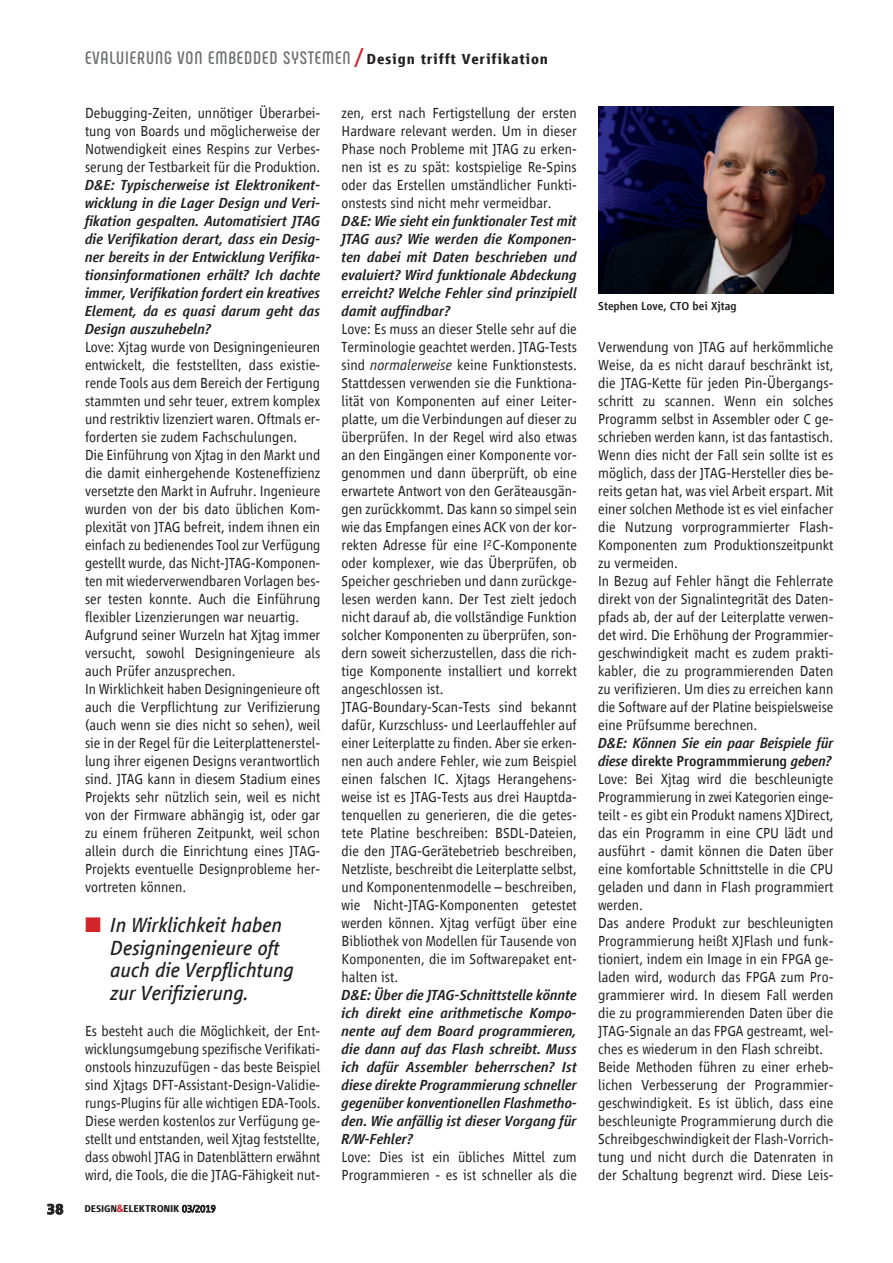
<style>
.page{position:relative;width:893px;height:1263px;background:#fff}
.page>*{position:absolute;margin:0;border:0;box-sizing:border-box;transform-origin:0 0}
.t1{font:italic 21px/22.5px "Vialog LT Com";color:#231f20}
.t_Rubrik{font:700 18px "Phenomena";letter-spacing:.05em;color:#6c6d70}
.i_Antwort{font:300 15px/18px "Vialog LT Com";color:#231f20;text-align:justify}
.i_Frage{font:italic 500 15px/18px "Vialog LT Com";color:#231f20;text-align:justify}
.i_Fliesstext_oE{font:300 15px/18px "Vialog LT Com";color:#231f20;text-align:justify}
.t2{font:700 15px "Vialog LT Com";color:#231f20}
.i_BU{font:500 12px "Vialog LT Com";color:#231f20}
.t3{font:700 10.35px "Vialog LT Com";color:#231f20}
.s1{font-size:27px;color:#d1232a}
.s2{font-family:"Vialog LT Com";font-size:15px;color:#231f20}
.s3{color:#d1232a}
.s4{font-size:10.05px}
.s5{font-family:"Arial";font-size:10.05px;color:#d1232a}
.s6{font-weight:300}
.s7{font-style:italic}
.s8{font-style:normal}
</style>
<div class="page">
<svg style="left:182px;top:1205px;width:33px;height:7px"></svg>
<svg style="left:47px;top:1204px;width:16px;height:10px"></svg>
<img style="left:598px;top:106px;width:235px;height:187px">
<p class="t_Rubrik" style="left:85px;top:47px;width:464px">EVALUIERUNG VON EMBEDDED SYSTEMEN <span class="s1">/</span> <span class="s2">Design trifft Verifikation</span></p>
<p class="i_Antwort" style="left:85px;top:104px;width:237px">Debugging-Zeiten, unnötiger Überarbei&shy;tung von Boards und möglicherweise der Notwendigkeit eines Respins zur Verbes&shy;serung der Testbarkeit für die Produktion.</p>
<p class="i_Frage" style="left:85px;top:176px;width:237px">D&amp;E: Typischerweise ist Elektronikent&shy;wicklung in die Lager Design und Veri&shy;fikation gespalten. Automatisiert JTAG die Verifikation derart, dass ein Desig&shy;ner bereits in der Entwicklung Verifika&shy;tionsinformationen erhält? Ich dachte immer, Verifikation fordert ein kreatives Element, da es quasi darum geht das Design auszuhebeln?</p>
<p class="i_Antwort" style="left:85px;top:338px;width:237px">Love: Xjtag wurde von Designingenieuren entwickelt, die feststellten, dass existie&shy;rende Tools aus dem Bereich der Fertigung stammten und sehr teuer, extrem komplex und restriktiv lizenziert waren. Oftmals er&shy;forderten sie zudem Fachschulungen.</p>
<p class="i_Antwort" style="left:85px;top:446px;width:237px">Die Einführung von Xjtag in den Markt und die damit einhergehende Kosteneffizienz versetzte den Markt in Aufruhr. Ingenieure wurden von der bis dato üblichen Kom&shy;plexität von JTAG befreit, indem ihnen ein einfach zu bedienendes Tool zur Verfügung gestellt wurde, das Nicht-JTAG-Komponen&shy;ten mit wiederverwendbaren Vorlagen bes&shy;ser testen konnte. Auch die Einführung flexibler Lizenzierungen war neuartig.</p>
<p class="i_Antwort" style="left:85px;top:626px;width:237px">Aufgrund seiner Wurzeln hat Xjtag immer versucht, sowohl Designingenieure als auch Prüfer anzusprechen.</p>
<p class="i_Antwort" style="left:85px;top:680px;width:237px">In Wirklichkeit haben Designingenieure oft auch die Verpflichtung zur Verifizierung (auch wenn sie dies nicht so sehen), weil sie in der Regel für die Leiterplattenerstel&shy;lung ihrer eigenen Designs verantwortlich sind. JTAG kann in diesem Stadium eines Projekts sehr nützlich sein, weil es nicht von der Firmware abhängig ist, oder gar zu einem früheren Zeitpunkt, weil schon allein durch die Einrichtung eines JTAG-Projekts eventuelle Designprobleme her&shy;vortreten können.</p>
<p class="t1" style="left:111px;top:914px;width:185px;text-indent:-26px"><span class="s3">■</span> In Wirklichkeit haben<br>Designingenieure oft auch die Verpflichtung zur Verifizierung.</p>
<p class="i_Fliesstext_oE" style="left:85px;top:1022px;width:237px">Es besteht auch die Möglichkeit, der Ent&shy;wicklungsumgebung spezifische Verifikati&shy;onstools hinzuzufügen - das beste Beispiel sind Xjtags DFT-Assistant-Design-Validie&shy;rungs-Plugins für alle wichtigen EDA-Tools.<br>Diese werden kostenlos zur Verfügung ge&shy;stellt und entstanden, weil Xjtag feststellte, dass obwohl JTAG in Datenblättern erwähnt wird, die Tools, die die JTAG-Fähigkeit nut-</p>
<p class="t2" style="left:47px;top:1201px;width:18px">38</p>
<p class="t3" style="left:84px;top:1203px;width:133px"><span class="s4">DESIGN</span><span class="s5">&amp;</span>ELEKTRONIK <span class="s6">03/2019</span></p>
<p class="i_Fliesstext_oE" style="left:342px;top:104px;width:237px">zen, erst nach Fertigstellung der ersten Hardware relevant werden. Um in dieser Phase noch Probleme mit JTAG zu erken&shy;nen ist es zu spät: kostspielige Re-Spins oder das Erstellen umständlicher Funkti&shy;onstests sind nicht mehr vermeidbar.</p>
<p class="i_Frage" style="left:342px;top:212px;width:237px">D&amp;E: Wie sieht ein funktionaler Test mit JTAG aus? Wie werden die Komponen&shy;ten dabei mit Daten beschrieben und evaluiert? Wird funktionale Abdeckung erreicht? Welche Fehler sind prinzipiell damit auffindbar?</p>
<p class="i_Antwort" style="left:342px;top:320px;width:237px">Love: Es muss an dieser Stelle sehr auf die Terminologie geachtet werden. JTAG-Tests sind <span class="s7">normalerweise</span> keine Funktionstests.<br>Stattdessen verwenden sie die Funktiona&shy;lität von Komponenten auf einer Leiter&shy;platte, um die Verbindungen auf dieser zu überprüfen. In der Regel wird also etwas an den Eingängen einer Komponente vor&shy;genommen und dann überprüft, ob eine erwartete Antwort von den Geräteausgän&shy;gen zurückkommt. Das kann so simpel sein wie das Empfangen eines ACK von der kor&shy;rekten Adresse für eine I²C-Komponente oder komplexer, wie das Überprüfen, ob Speicher geschrieben und dann zurückge&shy;lesen werden kann. Der Test zielt jedoch nicht darauf ab, die vollständige Funktion solcher Komponenten zu überprüfen, son&shy;dern soweit sicherzustellen, dass die rich&shy;tige Komponente installiert und korrekt angeschlossen ist.</p>
<p class="i_Antwort" style="left:342px;top:698px;width:237px">JTAG-Boundary-Scan-Tests sind bekannt dafür, Kurzschluss- und Leerlauffehler auf einer Leiterplatte zu finden. Aber sie erken&shy;nen auch andere Fehler, wie zum Beispiel einen falschen IC. Xjtags Herangehens&shy;weise ist es JTAG-Tests aus drei Hauptda&shy;tenquellen zu generieren, die die getes&shy;tete Platine beschreiben: BSDL-Dateien, die den JTAG-Gerätebetrieb beschreiben, Netzliste, beschreibt die Leiterplatte selbst, und Komponentenmodelle – beschreiben, wie Nicht-JTAG-Komponenten getestet werden können. Xjtag verfügt über eine Bibliothek von Modellen für Tausende von Komponenten, die im Softwarepaket ent&shy;halten ist.</p>
<p class="i_Frage" style="left:342px;top:986px;width:237px">D&amp;E: Über die JTAG-Schnittstelle könnte ich direkt eine arithmetische Kompo&shy;nente auf dem Board programmieren, die dann auf das Flash schreibt. Muss ich dafür Assembler beherrschen? Ist diese direkte Programmierung schneller gegenüber konventionellen Flashmetho&shy;den. Wie anfällig ist dieser Vorgang für R/W-Fehler?</p>
<p class="i_Antwort" style="left:342px;top:1148px;width:237px">Love: Dies ist ein übliches Mittel zum<br>Programmieren - es ist schneller als die</p>
<p class="i_BU" style="left:598px;top:300px;width:140px">Stephen Love, CTO bei Xjtag</p>
<p class="i_Antwort" style="left:598px;top:338px;width:237px">Verwendung von JTAG auf herkömmliche Weise, da es nicht darauf beschränkt ist, die JTAG-Kette für jeden Pin-Übergangs&shy;schritt zu scannen. Wenn ein solches Programm selbst in Assembler oder C ge&shy;schrieben werden kann, ist das fantastisch.<br>Wenn dies nicht der Fall sein sollte ist es möglich, dass der JTAG-Hersteller dies be&shy;reits getan hat, was viel Arbeit erspart. Mit einer solchen Methode ist es viel einfacher die Nutzung vorprogrammierter Flash-Komponenten zum Produktionszeitpunkt zu vermeiden.</p>
<p class="i_Antwort" style="left:598px;top:572px;width:237px">In Bezug auf Fehler hängt die Fehlerrate direkt von der Signalintegrität des Daten&shy;pfads ab, der auf der Leiterplatte verwen&shy;det wird. Die Erhöhung der Programmier&shy;geschwindigkeit macht es zudem prakti&shy;kabler, die zu programmierenden Daten zu verifizieren. Um dies zu erreichen kann die Software auf der Platine beispielsweise eine Prüfsumme berechnen.</p>
<p class="i_Frage" style="left:598px;top:734px;width:237px">D&amp;E: Können Sie ein paar Beispiele für diese <span class="s8">direkte Programmmierung</span> geben?</p>
<p class="i_Antwort" style="left:598px;top:770px;width:237px">Love: Bei Xjtag wird die beschleunigte Programmierung in zwei Kategorien einge&shy;teilt - es gibt ein Produkt namens XJDirect, das ein Programm in eine CPU lädt und ausführt - damit können die Daten über eine komfortable Schnittstelle in die CPU geladen und dann in Flash programmiert werden.</p>
<p class="i_Antwort" style="left:598px;top:914px;width:237px">Das andere Produkt zur beschleunigten Programmierung heißt XJFlash und funk&shy;tioniert, indem ein Image in ein FPGA ge&shy;laden wird, wodurch das FPGA zum Pro&shy;grammierer wird. In diesem Fall werden die zu programmierenden Daten über die JTAG-Signale an das FPGA gestreamt, wel&shy;ches es wiederum in den Flash schreibt.</p>
<p class="i_Antwort" style="left:598px;top:1058px;width:237px">Beide Methoden führen zu einer erheb&shy;lichen Verbesserung der Programmier&shy;geschwindigkeit. Es ist üblich, dass eine beschleunigte Programmierung durch die Schreibgeschwindigkeit der Flash-Vorrich&shy;tung und nicht durch die Datenraten in der Schaltung begrenzt wird. Diese Leis-</p>
</div>
